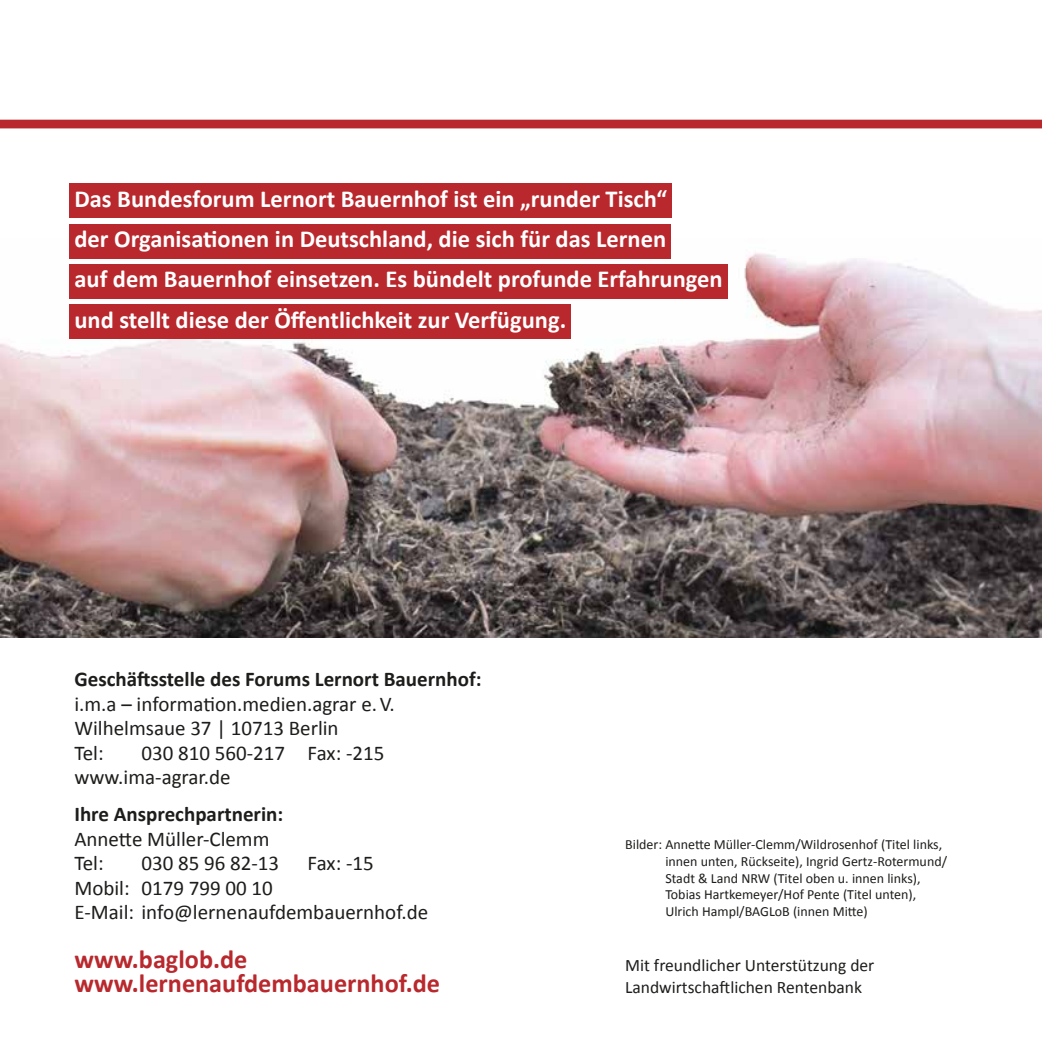
<style>
.page{position:relative;width:1042px;height:1042px;background:#fff}
.page>*{position:absolute;margin:0;border:0;box-sizing:border-box;transform-origin:0 0}
.t1{font:700 26.25px/24.5px "Calibri";color:#b8282d}
.t2{font:700 24.5px/40.2px "Calibri";color:#fff}
.t3{font:21px/24.5px "Calibri";color:#1d1d1b}
.t4{font:700 21px "Calibri";color:#1d1d1b}
.t5{font:17.5px/21px "Calibri";color:#1d1d1b}
.t6{font:14px/16.8px "Calibri";color:#1d1d1b}
</style>
<div class="page">
<img style="left:0;top:252px;width:1041px;height:385px">
<div style="left:0;top:120px;width:1042px;height:8px;background:#b8282d"></div>
<img style="left:1041px;top:128px;width:1px;height:510px">
<hr style="left:1041px;top:0;width:1px;height:128px;background:#b8282d">
<div style="left:69px;top:184px;width:603px;height:34px;background:#b8282d"></div>
<div style="left:69px;top:224px;width:602px;height:34px;background:#b8282d"></div>
<div style="left:69px;top:264px;width:659px;height:34px;background:#b8282d"></div>
<div style="left:69px;top:304px;width:502px;height:35px;background:#b8282d"></div>
<h2 class="t2" style="left:74px;top:177px;width:650px">Das Bundesforum Lernort Bauernhof ist ein „runder Tisch“<br>der Organisationen in Deutschland, die sich für das Lernen<br>auf dem Bauernhof einsetzen. Es bündelt profunde Erfahrungen und stellt diese der Öffentlichkeit zur Verfügung.</h2>
<h3 class="t4" style="left:74px;top:666px;width:409px">Geschäftsstelle des Forums Lernort Bauernhof:</h3>
<h3 class="t3" style="left:74px;top:690px;width:322px">i.m.a – information.medien.agrar e.V.<br>Wilhelmsaue 37 | 10713 Berlin<br>Tel:</h3>
<h3 class="t3" style="left:74px;top:739px;width:311px;text-indent:67px">030 810 560-217 Fax: -215 www.ima-agrar.de</h3>
<h3 class="t4" style="left:74px;top:801px;width:210px">Ihre Ansprechpartnerin:</h3>
<h3 class="t3" style="left:74px;top:825px;width:197px">Annette Müller-Clemm<br>Tel:</h3>
<p class="t6" style="left:665px;top:835px;width:283px;text-indent:-40px">Bilder: Annette Müller-Clemm/Wildrosenhof (Titel links, innen unten, Rückseite), Ingrid Gertz-Rotermund/ Stadt &amp; Land NRW (Titel oben u. innen links), Tobias Hartkemeyer/Hof Pente (Titel unten), Ulrich Hampl/BAGLoB (innen Mitte)</p>
<h3 class="t3" style="left:141px;top:850px;width:139px">030 85 96 82-13</h3>
<h3 class="t3" style="left:308px;top:850px;width:68px">Fax: -15</h3>
<h3 class="t3" style="left:74px;top:874px;width:355px">Mobil: 0179 799 00 10<br>E-Mail: info@lernenaufdembauernhof.de</h3>
<h1 class="t1" style="left:74px;top:946px;width:367px">www.baglob.de www.lernenaufdembauernhof.de</h1>
<p class="t5" style="left:625px;top:954px;width:251px">Mit freundlicher Unterstützung der<br>Landwirtschaftlichen Rentenbank</p>
</div>
